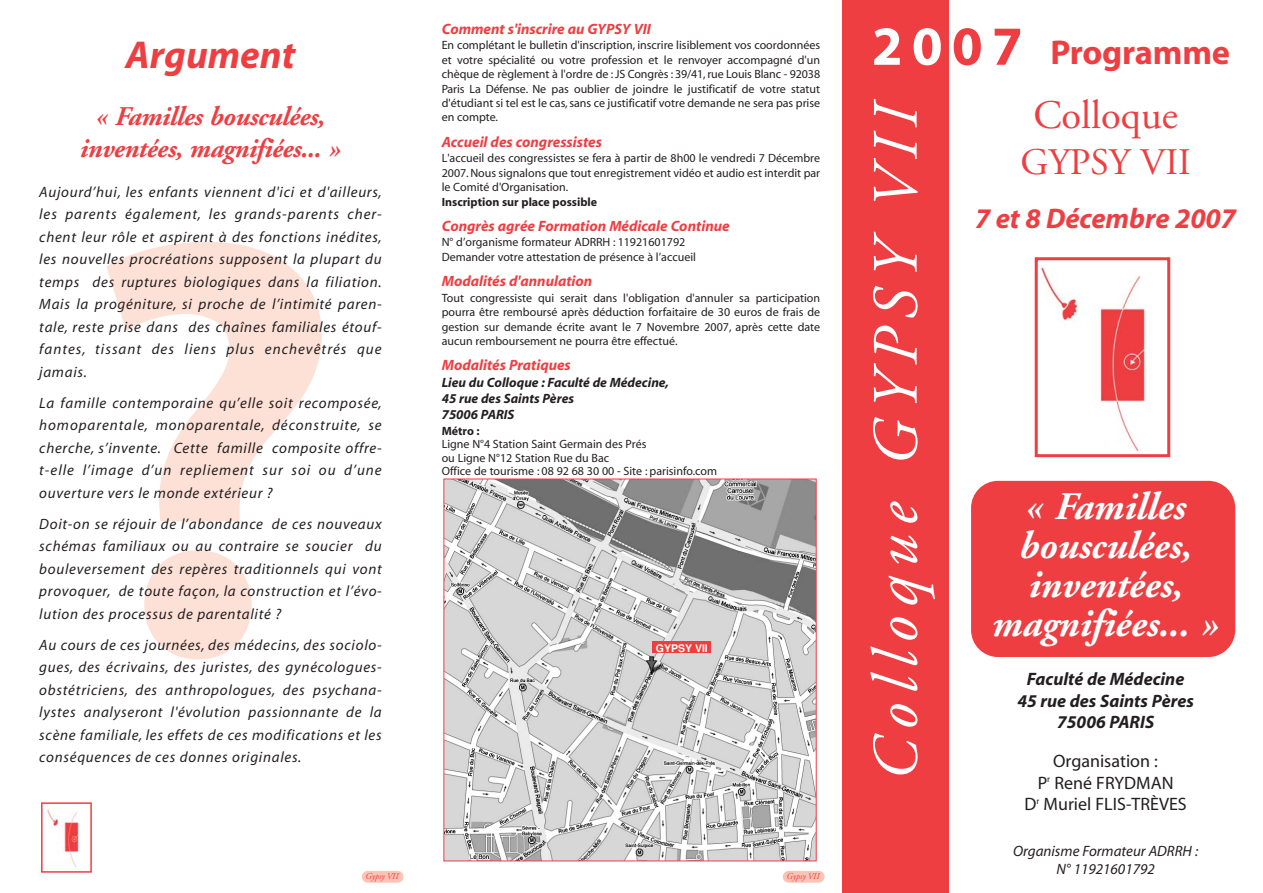
<style>
.page{position:relative;width:1263px;height:893px;background:#fff}
.page>*{position:absolute;margin:0;border:0;box-sizing:border-box;transform-origin:0 0}
.t1{font:700 600px "Myriad";color:#fde0d6}
.t2{font:italic 64.5px "Adobe Garamond";letter-spacing:.15em;color:#fff}
.t3{font:700 55.5px "Myriad";color:#fff}
.t4{font:40.5px "Adobe Garamond";color:#ef3e42}
.t5{font:italic 700 39px/39px "Adobe Garamond";color:#fff;text-align:center}
.t6{font:italic 700 39px "Myriad";color:#ef3e42}
.t7{font:37.5px "Adobe Garamond";color:#ef3e42}
.t8{font:700 34.5px "Myriad";letter-spacing:-.005em;color:#ef3e42}
.t9{font:italic 700 28.5px "Myriad";letter-spacing:-.005em;color:#ef3e42}
.t10{font:italic 700 27px/32.4px "Adobe Garamond";letter-spacing:-.015em;color:#ef3e42;text-align:center}
.t11{font:italic 700 18px/21.6px "Myriad";color:#231f20;text-align:center}
.t12{font:18px/21.6px "Myriad";color:#231f20;text-align:center}
.t13{font:italic 15px/22.5px "Myriad";letter-spacing:.05em;color:#231f20;text-align:justify}
.t14{font:italic 700 15px "Myriad";color:#ef3e42}
.t15{font:italic 15px/18px "Myriad";color:#231f20;text-align:center}
.t16{font:italic 700 13.5px/16.2px "Myriad";color:#231f20}
.t17{font:12px/14.4px "Myriad";color:#231f20;text-align:justify}
.t18{font:700 12px "Myriad";color:#231f20}
.t19{font:700 10.5px "Helvetica";color:#fff}
.t20{font:italic 9px "Adobe Garamond";color:#ef3e42}
.s1{color:#ef3e42}
</style>
<div class="page">
<div style="left:971px;top:481px;width:264px;height:176px;background:#ef3e42;border-radius:27px"></div>
<img style="left:445px;top:481px;width:370px;height:378px">
<div style="left:443px;top:479px;width:374px;height:382px;border:1px solid #ef3e42"></div>
<div style="left:653px;top:641px;width:58px;height:12px;background:#ef3e42"></div>
<div style="left:842px;top:0;width:106px;height:893px;background:#ef3e42"></div>
<img style="left:1040px;top:267px;width:106px;height:185px">
<div style="left:1035px;top:257px;width:135px;height:200px;border:3px solid #ef3e42"></div>
<div style="left:362px;top:871px;width:42px;height:12px;background:#fbc4b6;border-radius:6px"></div>
<div style="left:783px;top:871px;width:41px;height:12px;background:#fbc4b6;border-radius:6px"></div>
<img style="left:47px;top:809px;width:33px;height:59px">
<div style="left:41px;top:802px;width:51px;height:71px;border:2px solid #ef3e42"></div>
<h3 class="t6" style="left:126px;top:40px;width:171px">Argument</h3>
<h3 class="t10" style="left:80px;top:103px;width:263px">« Familles bousculées, inventées, magnifiées... »</h3>
<p class="t13" style="left:39px;top:182px;width:344px">Aujourd’hui, les enfants viennent d'ici et d'ailleurs, les parents également, les grands-parents cher&shy;chent leur rôle et aspirent à des fonctions inédites, les nouvelles procréations supposent la plupart du temps des ruptures biologiques dans la filiation.<br>Mais la progéniture, si proche de l’intimité paren&shy;tale, reste prise dans des chaînes familiales étouf&shy;fantes, tissant des liens plus enchevêtrés que jamais.</p>
<p class="t13" style="left:39px;top:393px;width:344px">La famille contemporaine qu’elle soit recomposée, homoparentale, monoparentale, déconstruite, se cherche, s’invente. Cette famille composite offre&shy;t-elle l’image d’un repliement sur soi ou d’une ouverture vers le monde extérieur ?</p>
<p class="t13" style="left:39px;top:514px;width:344px">Doit-on se réjouir de l’abondance de ces nouveaux schémas familiaux ou au contraire se soucier du bouleversement des repères traditionnels qui vont provoquer, de toute façon, la construction et l’évo&shy;lution des processus de parentalité ?</p>
<p class="t13" style="left:39px;top:635px;width:344px">Au cours de ces journées, des médecins, des sociolo&shy;gues, des écrivains, des juristes, des gynécologues&shy;obstétriciens, des anthropologues, des psychana&shy;lystes analyseront l'évolution passionnante de la scène familiale, les effets de ces modifications et les conséquences de ces donnes originales.</p>
<h1 class="t1" style="left:77px;top:227px;width:269px">?</h1>
<p class="t14" style="left:442px;top:23px;width:211px">Comment s'inscrire au GYPSY VII</p>
<p class="t17" style="left:442px;top:39px;width:380px">En complétant le bulletin d'inscription, inscrire lisiblement vos coordonnées et votre spécialité ou votre profession et le renvoyer accompagné d'un chèque de règlement à l'ordre de : JS Congrès : 39/41, rue Louis Blanc - 92038<br>Paris La Défense. Ne pas oublier de joindre le justificatif de votre statut d'étudiant si tel est le cas, sans ce justificatif votre demande ne sera pas prise en compte.</p>
<p class="t14" style="left:442px;top:136px;width:162px">Accueil des congressistes</p>
<p class="t17" style="left:442px;top:152px;width:380px">L'accueil des congressistes se fera à partir de 8h00 le vendredi 7 Décembre 2007. Nous signalons que tout enregistrement vidéo et audio est interdit par le Comité d'Organisation.</p>
<p class="t18" style="left:442px;top:197px;width:157px">Inscription sur place possible</p>
<p class="t14" style="left:442px;top:220px;width:289px">Congrès agrée Formation Médicale Continue</p>
<p class="t17" style="left:442px;top:236px;width:256px">N° d’organisme formateur ADRRH : 11921601792<br>Demander votre attestation de présence à l’accueil</p>
<p class="t14" style="left:442px;top:275px;width:152px">Modalités d'annulation</p>
<p class="t17" style="left:442px;top:292px;width:380px">Tout congressiste qui serait dans l'obligation d'annuler sa participation pourra être remboursé après déduction forfaitaire de 30 euros de frais de gestion sur demande écrite avant le 7 Novembre 2007, après cette date aucun remboursement ne pourra être effectué.</p>
<p class="t14" style="left:442px;top:359px;width:131px">Modalités Pratiques</p>
<p class="t16" style="left:442px;top:375px;width:229px">Lieu du Colloque : Faculté de Médecine,<br>45 rue des Saints Pères<br>75006 PARIS</p>
<p class="t18" style="left:442px;top:426px;width:40px">Métro :</p>
<p class="t17" style="left:442px;top:438px;width:277px;line-height:13.5px;text-align:left">Ligne N°4 Station Saint Germain des Prés<br>ou Ligne N°12 Station Rue du Bac<br>Office de tourisme : 08 92 68 30 00 - Site : parisinfo.com</p>
<p class="t19" style="left:656px;top:644px;width:54px">GYPSY VII</p>
<p class="t20" style="left:365px;top:873px;width:34px">Gypsy VII</p>
<p class="t20" style="left:786px;top:873px;width:34px">Gypsy VII</p>
<h3 class="t3" style="left:872px;top:25px;width:152px">20<span class="s1">07</span></h3>
<h3 class="t8" style="left:1050px;top:40px;width:181px">Programme</h3>
<h2 class="t2" style="left:870px;top:781px;width:684px;rotate:-90deg">Colloque GYPSY VII</h2>
<h3 class="t4" style="left:1033px;top:99px;width:146px">Colloque</h3>
<h3 class="t7" style="left:1020px;top:147px;width:172px">GYPSY VII</h3>
<h3 class="t9" style="left:975px;top:208px;width:263px">7 et 8 Décembre 2007</h3>
<h3 class="t5" style="left:992px;top:491px;width:228px">« Familles bousculées, inventées, magnifiées... »</h3>
<p class="t11" style="left:1017px;top:670px;width:178px">Faculté de Médecine<br>45 rue des Saints Pères<br>75006 PARIS</p>
<p class="t12" style="left:1024px;top:752px;width:164px">Organisation :<br>P<sup>r</sup> René FRYDMAN<br>D<sup>r</sup> Muriel FLIS-TRÈVES</p>
<p class="t15" style="left:1013px;top:843px;width:187px">Organisme Formateur ADRRH :<br>N° 11921601792</p>
</div>
